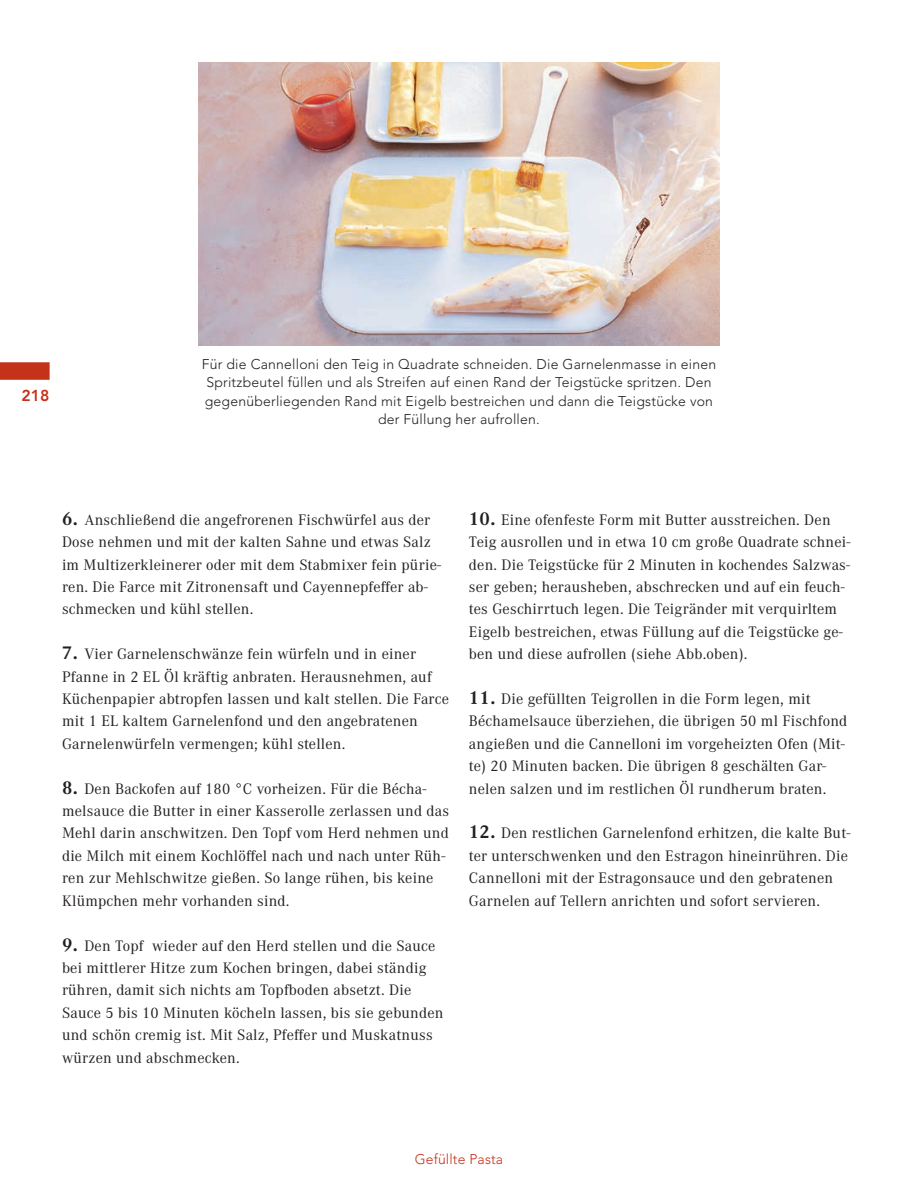
<style>
.page{position:relative;width:918px;height:1201px;background:#fff}
.page>*{position:absolute;margin:0;border:0;box-sizing:border-box;transform-origin:0 0}
.t1{font:15.75px/22.4px "Corporate A";letter-spacing:.015em;color:#231f20}
.t2{font:800 15.75px "Avenir LT Std";color:#c5321a}
.t3{font:300 14px/18.4px "Avenir LT Std";letter-spacing:.015em;color:#231f20;text-align:center}
.t4{font:300 14px "Avenir LT Std";letter-spacing:.01em;color:#c5321a}
.s1{font-weight:700;font-size:19.25px}
</style>
<div class="page">
<div style="left:0;top:362px;width:50px;height:18px;background:#c5321a"></div>
<img style="left:198px;top:62px;width:521px;height:283px">
<p class="t2" style="left:22px;top:387px;width:29px">218</p>
<p class="t3" style="left:202px;top:355px;width:516px">Für die Cannelloni den Teig in Quadrate schneiden. Die Garnelenmasse in einen Spritzbeutel füllen und als Streifen auf einen Rand der Teigstücke spritzen. Den gegenüberliegenden Rand mit Eigelb bestreichen und dann die Teigstücke von der Füllung her aufrollen.</p>
<p class="t1" style="left:62px;top:507px;width:381px"><span class="s1">6.</span> Anschließend die angefrorenen Fischwürfel aus der Dose nehmen und mit der kalten Sahne und etwas Salz im Multizerkleinerer oder mit dem Stabmixer fein pürie&shy;ren. Die Farce mit Zitronensaft und Cayennepfeffer ab&shy;schmecken und kühl stellen.</p>
<p class="t1" style="left:62px;top:642px;width:388px"><span class="s1">7.</span> Vier Garnelenschwänze fein würfeln und in einer Pfanne in 2 EL Öl kräftig anbraten. Herausnehmen, auf Küchenpapier abtropfen lassen und kalt stellen. Die Farce mit 1 EL kaltem Garnelenfond und den angebratenen Garnelenwürfeln vermengen; kühl stellen.</p>
<p class="t1" style="left:62px;top:776px;width:388px"><span class="s1">8.</span> Den Backofen auf 180 °C vorheizen. Für die Bécha&shy;melsauce die Butter in einer Kasserolle zerlassen und das Mehl darin anschwitzen. Den Topf vom Herd nehmen und die Milch mit einem Kochlöffel nach und nach unter Rüh&shy;ren zur Mehlschwitze gießen. So lange rühen, bis keine Klümpchen mehr vorhanden sind.</p>
<p class="t1" style="left:62px;top:933px;width:383px"><span class="s1">9.</span> Den Topf wieder auf den Herd stellen und die Sauce bei mittlerer Hitze zum Kochen bringen, dabei ständig rühren, damit sich nichts am Topfboden absetzt. Die Sauce 5 bis 10 Minuten köcheln lassen, bis sie gebunden und schön cremig ist. Mit Salz, Pfeffer und Muskatnuss würzen und abschmecken.</p>
<p class="t1" style="left:469px;top:507px;width:383px"><span class="s1">10.</span> Eine ofenfeste Form mit Butter ausstreichen. Den Teig ausrollen und in etwa 10 cm große Quadrate schnei&shy;den. Die Teigstücke für 2 Minuten in kochendes Salzwas&shy;ser geben; herausheben, abschrecken und auf ein feuch&shy;tes Geschirrtuch legen. Die Teigränder mit verquirltem Eigelb bestreichen, etwas Füllung auf die Teigstücke ge&shy;ben und diese aufrollen (siehe Abb.oben).</p>
<p class="t1" style="left:469px;top:687px;width:380px"><span class="s1">11.</span> Die gefüllten Teigrollen in die Form legen, mit Béchamelsauce überziehen, die übrigen 50 ml Fischfond angießen und die Cannelloni im vorgeheizten Ofen (Mit&shy;te) 20 Minuten backen. Die übrigen 8 geschälten Gar&shy;nelen salzen und im restlichen Öl rundherum braten.</p>
<p class="t1" style="left:469px;top:821px;width:383px"><span class="s1">12.</span> Den restlichen Garnelenfond erhitzen, die kalte But&shy;ter unterschwenken und den Estragon hineinrühren. Die Cannelloni mit der Estragonsauce und den gebratenen Garnelen auf Tellern anrichten und sofort servieren.</p>
<p class="t4" style="left:415px;top:1150px;width:90px">Gefüllte Pasta</p>
</div>
